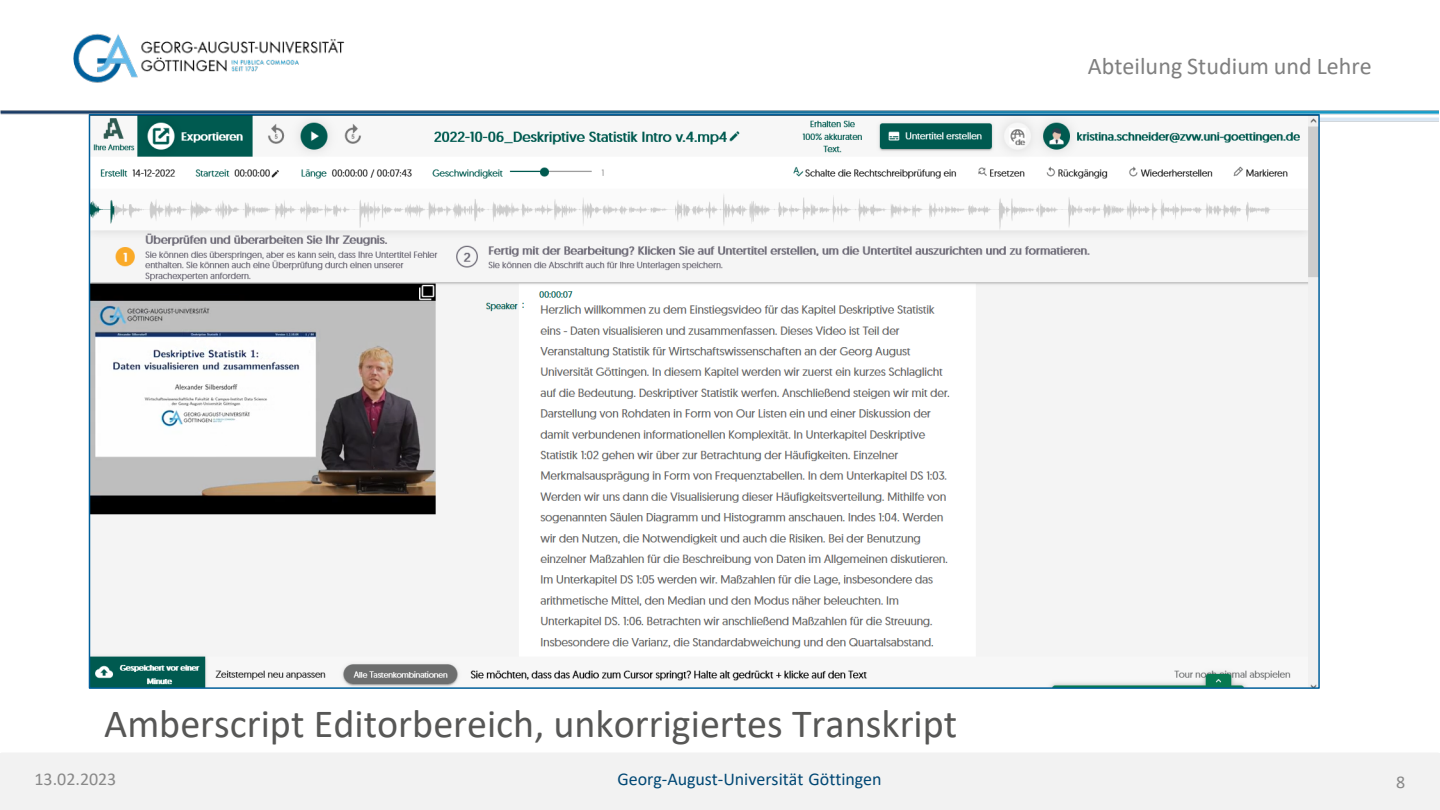
<style>
.page{position:relative;width:1440px;height:810px;background:#fff}
.page>*{position:absolute;margin:0;border:0;box-sizing:border-box;transform-origin:0 0}
.t1{font:40px "Calibri";color:#575756}
.t2{font:24px "Calibri";letter-spacing:.005em;color:#7f7f7f}
.t3{font:18px "Calibri";color:#004774}
.t4{font:18px "Calibri";color:#898989}
</style>
<div class="page">
<img style="left:0;top:33px;width:1438px;height:656px">
<div style="left:0;top:753px;width:1440px;height:57px;background:#f2f2f2"></div>
<img style="left:92px;top:117px;width:1225px;height:569px">
<p class="t2" style="left:1088px;top:49px;width:286px">Abteilung Studium und Lehre</p>
<p class="t1" style="left:104px;top:696px;width:855px">Amberscript Editorbereich, unkorrigiertes Transkript</p>
<p class="t4" style="left:34px;top:766px;width:83px">13.02.2023</p>
<p class="t3" style="left:618px;top:766px;width:266px">Georg-August-Universität Göttingen</p>
<p class="t4" style="left:1396px;top:769px;width:11px">8</p>
</div>
